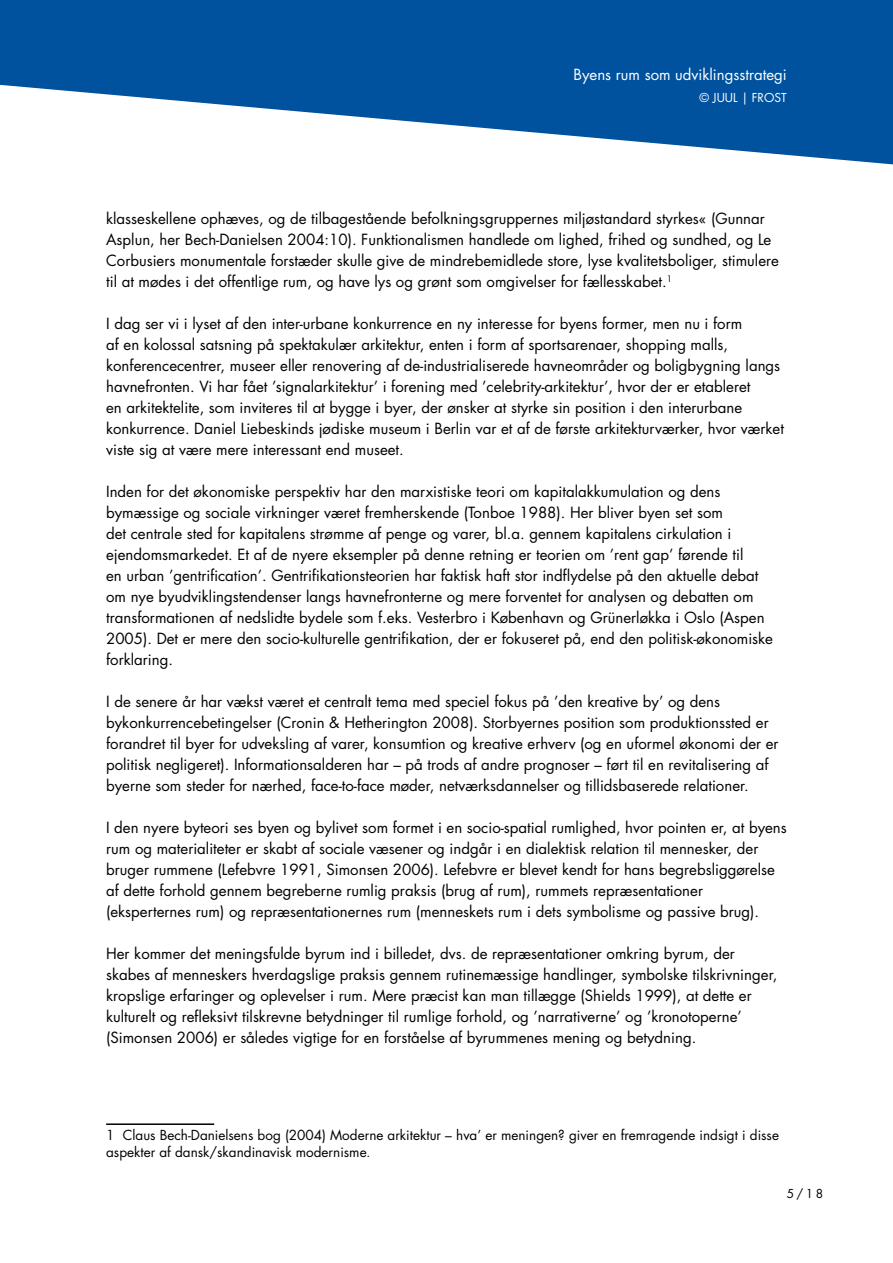
<style>
.page{position:relative;width:893px;height:1263px;background:#fff}
.page>*{position:absolute;margin:0;border:0;box-sizing:border-box;transform-origin:0 0}
.t1{font:15px/21px "Futura";color:#000}
.t2{font:15px "Futura";color:#fff}
.t3{font:13.5px/16.2px "Futura";color:#000}
.t4{font:12px "Futura";color:#fff}
.t5{font:12px "Futura";color:#000}
.s1{font-family:"Arial Narrow"}
</style>
<div class="page">
<svg style="left:0;top:0;width:892px;height:165px;fill:#00529f"></svg>
<hr style="left:106px;top:1123px;width:108px;height:2px;background:#000">
<p class="t2" style="left:573px;top:68px;width:215px">Byens rum som udviklingsstrategi</p>
<p class="t4" style="left:699px;top:92px;width:89px">© JUUL | FROST</p>
<p class="t1" style="left:106px;top:209px;width:674px">klasseskellene ophæves, og de tilbagestående befolkningsgruppernes miljøstandard styrkes« (Gunnar Asplun, her Bech-Danielsen 2004:10). Funktionalismen handlede om lighed, frihed og sundhed, og Le Corbusiers monumentale forstæder skulle give de mindrebemidlede store, lyse kvalitetsboliger, stimulere til at mødes i det offentlige rum, og have lys og grønt som omgivelser for fællesskabet.<sup>1</sup></p>
<p class="t1" style="left:106px;top:314px;width:679px">I dag ser vi i lyset af den inter-urbane konkurrence en ny interesse for byens former, men nu i form<br>af en kolossal satsning på spektakulær arkitektur, enten i form af sportsarenaer, shopping malls, konferencecentrer, museer eller renovering af de-industrialiserede havneområder og boligbygning langs havnefronten. Vi har fået ’signalarkitektur’ i forening med ’celebrity-arkitektur’, hvor der er etableret<br>en arkitektelite, som inviteres til at bygge i byer, der ønsker at styrke sin position i den interurbane konkurrence. Daniel Liebeskinds jødiske museum i Berlin var et af de første arkitekturværker, hvor værket viste sig at være mere interessant end museet.</p>
<p class="t1" style="left:106px;top:482px;width:668px">Inden for det økonomiske perspektiv har den marxistiske teori om kapitalakkumulation og dens bymæssige og sociale virkninger været fremherskende (Tonboe 1988). Her bliver byen set som<br>det centrale sted for kapitalens strømme af penge og varer, bl.a. gennem kapitalens cirkulation i ejendomsmarkedet. Et af de nyere eksempler på denne retning er teorien om ’rent gap’ førende til<br>en urban ’gentrification’. Gentrifikationsteorien har faktisk haft stor indflydelse på den aktuelle debat om nye byudviklingstendenser langs havnefronterne og mere forventet for analysen og debatten om transformationen af nedslidte bydele som f.eks. Vesterbro i København og Grünerløkka i Oslo (Aspen 2005). Det er mere den socio-kulturelle gentrifikation, der er fokuseret på, end den politisk-økonomiske forklaring.</p>
<p class="t1" style="left:106px;top:692px;width:674px">I de senere år har vækst været et centralt tema med speciel fokus på ’den kreative by’ og dens bykonkurrencebetingelser (Cronin &amp; Hetherington 2008). Storbyernes position som produktionssted er forandret til byer for udveksling af varer, konsumtion og kreative erhverv (og en uformel økonomi der er politisk negligeret). Informationsalderen har – på trods af andre prognoser – ført til en revitalisering af byerne som steder for nærhed, face-to-face møder, netværksdannelser og tillidsbaserede relationer.</p>
<p class="t1" style="left:106px;top:818px;width:682px">I den nyere byteori ses byen og bylivet som formet i en socio-spatial rumlighed, hvor pointen er, at byens rum og materialiteter er skabt af sociale væsener og indgår i en dialektisk relation til mennesker, der bruger rummene (Lefebvre 1991, Simonsen 2006). Lefebvre er blevet kendt for hans begrebsliggørelse af dette forhold gennem begreberne rumlig praksis (brug af rum), rummets repræsentationer (eksperternes rum) og repræsentationernes rum (menneskets rum i dets symbolisme og passive brug).</p>
<p class="t1" style="left:106px;top:944px;width:672px">Her kommer det meningsfulde byrum ind i billedet, dvs. de repræsentationer omkring byrum, der skabes af menneskers hverdagslige praksis gennem rutinemæssige handlinger, symbolske tilskrivninger, kropslige erfaringer og oplevelser i rum. Mere præcist kan man tillægge (Shields 1999), at dette er kulturelt og refleksivt tilskrevne betydninger til rumlige forhold, og ’narrativerne’ og ’kronotoperne’ (Simonsen 2006) er således vigtige for en forståelse af byrummenes mening og betydning.</p>
<p class="t3" style="left:106px;top:1128px;width:674px">1 Claus Bech-Danielsens bog (2004) Moderne arkitektur – hva’ er meningen? giver en fremragende indsigt i disse aspekter af dansk/skandinavisk modernisme<span class="s1">.</span></p>
<p class="t5" style="left:786px;top:1188px;width:38px">5/18</p>
</div>
